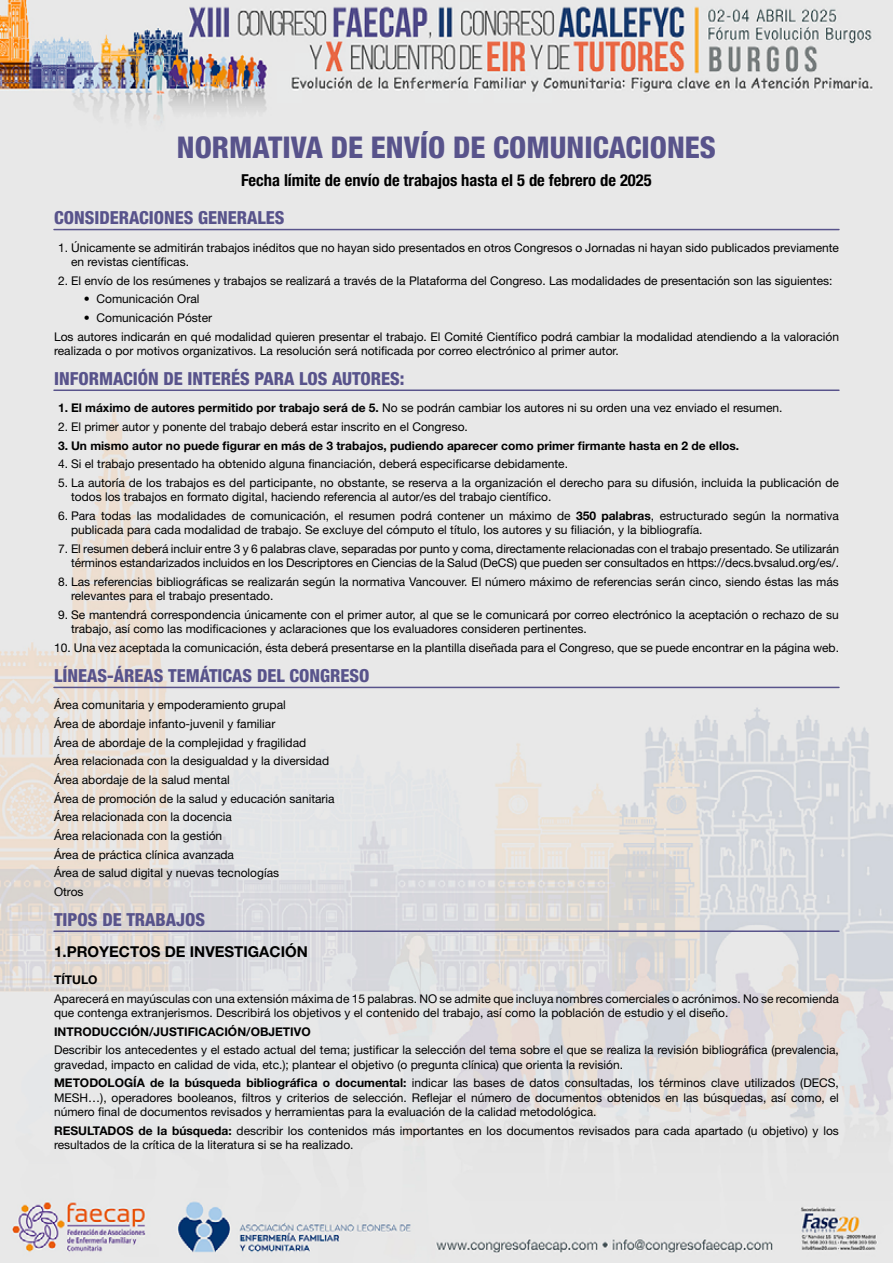
<style>
.page{position:relative;width:893px;height:1263px;background:#fff}
.page>*{position:absolute;margin:0;border:0;box-sizing:border-box;transform-origin:0 0}
.t1{font:800 condensed 30px "Helvetica Neue LT Std";color:#58538b}
.t2{font:800 condensed 18px "Helvetica Neue LT Std";color:#58538b}
.t3{font:700 condensed 16.5px "Helvetica Neue LT Std";color:#000}
.t4{font:700 15px "Helvetica Neue LT Std";color:#000}
.t5{font:12px/14.4px "Helvetica Neue LT Std";color:#000}
.t6{font:700 12px "Helvetica Neue LT Std";color:#000}
.s1{font-weight:700}
</style>
<div class="page">
<img style="left:0;top:0;width:893px;height:1263px">
<hr style="left:54px;top:229px;width:785px;height:1px;background:#58538b">
<hr style="left:54px;top:389px;width:785px;height:2px;background:#58538b">
<hr style="left:54px;top:687px;width:785px;height:1px;background:#58538b">
<hr style="left:54px;top:930px;width:785px;height:2px;background:#58538b">
<h1 class="t1" style="left:177px;top:128px;width:541px">NORMATIVA DE ENVÍO DE COMUNICACIONES</h1>
<h3 class="t3" style="left:241px;top:170px;width:412px">Fecha límite de envío de trabajos hasta el 5 de febrero de 2025</h3>
<h2 class="t2" style="left:54px;top:207px;width:232px">CONSIDERACIONES GENERALES</h2>
<p class="t5" style="left:71px;top:240px;width:769px;text-indent:-13px">1. Únicamente se admitirán trabajos inéditos que no hayan sido presentados en otros Congresos o Jornadas ni hayan sido publicados previamente en revistas científicas.</p>
<p class="t5" style="left:58px;top:273px;width:776px">2. El envío de los resúmenes y trabajos se realizará a través de la Plataforma del Congreso. Las modalidades de presentación son las siguientes:</p>
<p class="t5" style="left:84px;top:292px;width:117px">• Comunicación Oral</p>
<p class="t5" style="left:54px;top:308px;width:786px;line-height:18.6px;text-indent:30px">• Comunicación Póster<br>Los autores indicarán en qué modalidad quieren presentar el trabajo. El Comité Científico podrá cambiar la modalidad atendiendo a la valoración</p>
<p class="t5" style="left:54px;top:343px;width:566px">realizada o por motivos organizativos. La resolución será notificada por correo electrónico al primer autor.</p>
<h2 class="t2" style="left:54px;top:368px;width:352px">INFORMACIÓN DE INTERÉS PARA LOS AUTORES:</h2>
<p class="t5" style="left:58px;top:401px;width:726px"><span class="s1">1. El máximo de autores permitido por trabajo será de 5.</span> No se podrán cambiar los autores ni su orden una vez enviado el resumen.</p>
<p class="t5" style="left:58px;top:419px;width:411px">2. El primer autor y ponente del trabajo deberá estar inscrito en el Congreso.</p>
<p class="t6" style="left:58px;top:438px;width:682px">3. Un mismo autor no puede figurar en más de 3 trabajos, pudiendo aparecer como primer firmante hasta en 2 de ellos.</p>
<p class="t5" style="left:58px;top:457px;width:511px">4. Si el trabajo presentado ha obtenido alguna financiación, deberá especificarse debidamente.</p>
<p class="t5" style="left:71px;top:475px;width:769px;text-indent:-13px">5. La autoría de los trabajos es del participante, no obstante, se reserva a la organización el derecho para su difusión, incluida la publicación de todos los trabajos en formato digital, haciendo referencia al autor/es del trabajo científico.</p>
<p class="t5" style="left:71px;top:508px;width:769px;text-indent:-13px">6. Para todas las modalidades de comunicación, el resumen podrá contener un máximo de <span class="s1">350 palabras</span>, estructurado según la normativa publicada para cada modalidad de trabajo. Se excluye del cómputo el título, los autores y su filiación, y la bibliografía.</p>
<p class="t5" style="left:58px;top:541px;width:782px;text-align:right">7. El resumen deberá incluir entre 3 y 6 palabras clave, separadas por punto y coma, directamente relacionadas con el trabajo presentado. Se utilizarán términos estandarizados incluidos en los Descriptores en Ciencias de la Salud (DeCS) que pueden ser consultados en https://decs.bvsalud.org/es/.</p>
<p class="t5" style="left:71px;top:574px;width:769px;text-indent:-13px">8. Las referencias bibliográficas se realizarán según la normativa Vancouver. El número máximo de referencias serán cinco, siendo éstas las más relevantes para el trabajo presentado.</p>
<p class="t5" style="left:71px;top:607px;width:769px;text-indent:-13px">9. Se mantendrá correspondencia únicamente con el primer autor, al que se le comunicará por correo electrónico la aceptación o rechazo de su trabajo, así como las modificaciones y aclaraciones que los evaluadores consideren pertinentes.</p>
<p class="t5" style="left:54px;top:640px;width:786px">10. Una vez aceptada la comunicación, ésta deberá presentarse en la plantilla diseñada para el Congreso, que se puede encontrar en la página web.</p>
<h2 class="t2" style="left:54px;top:665px;width:317px">LÍNEAS-ÁREAS TEMÁTICAS DEL CONGRESO</h2>
<p class="t5" style="left:54px;top:696px;width:282px;line-height:18.6px">Área comunitaria y empoderamiento grupal<br>Área de abordaje infanto-juvenil y familiar<br>Área de abordaje de la complejidad y fragilidad<br>Área relacionada con la desigualdad y la diversidad Área abordaje de la salud mental<br>Área de promoción de la salud y educación sanitaria Área relacionada con la docencia<br>Área relacionada con la gestión<br>Área de práctica clínica avanzada<br>Área de salud digital y nuevas tecnologías<br>Otros</p>
<h2 class="t2" style="left:54px;top:908px;width:153px">TIPOS DE TRABAJOS</h2>
<p class="t4" style="left:54px;top:942px;width:255px">1.PROYECTOS DE INVESTIGACIÓN</p>
<p class="t6" style="left:54px;top:972px;width:45px">TÍTULO</p>
<p class="t5" style="left:54px;top:991px;width:786px">Aparecerá en mayúsculas con una extensión máxima de 15 palabras. NO se admite que incluya nombres comerciales o acrónimos. No se recomienda que contenga extranjerismos. Describirá los objetivos y el contenido del trabajo, así como la población de estudio y el diseño.</p>
<p class="t6" style="left:54px;top:1024px;width:258px">INTRODUCCIÓN/JUSTIFICACIÓN/OBJETIVO</p>
<p class="t5" style="left:54px;top:1043px;width:786px">Describir los antecedentes y el estado actual del tema; justificar la selección del tema sobre el que se realiza la revisión bibliográfica (prevalencia, gravedad, impacto en calidad de vida, etc.); plantear el objetivo (o pregunta clínica) que orienta la revisión.</p>
<p class="t5" style="left:54px;top:1076px;width:786px;text-align:justify"><span class="s1">METODOLOGÍA de la búsqueda bibliográfica o documental:</span> indicar las bases de datos consultadas, los términos clave utilizados (DECS, MESH…), operadores booleanos, filtros y criterios de selección. Reflejar el número de documentos obtenidos en las búsquedas, así como, el número final de documentos revisados y herramientas para la evaluación de la calidad metodológica.</p>
<p class="t5" style="left:54px;top:1123px;width:786px"><span class="s1">RESULTADOS de la búsqueda:</span> describir los contenidos más importantes en los documentos revisados para cada apartado (u objetivo) y los resultados de la crítica de la literatura si se ha realizado.</p>
</div>
